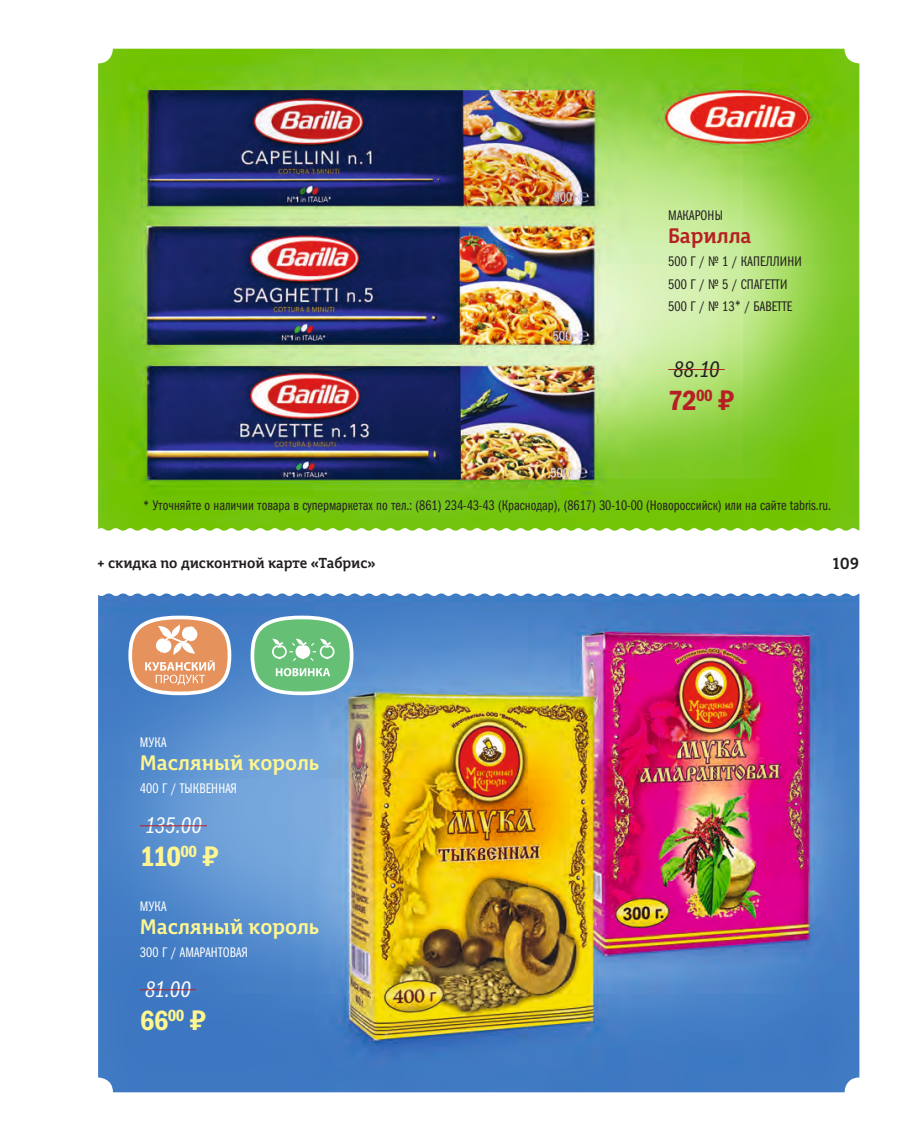
<style>
.page{position:relative;width:918px;height:1141px;background:#fff}
.page>*{position:absolute;margin:0;border:0;box-sizing:border-box;transform-origin:0 0}
.t1{font:28px "Franklin Gothic Demi Cond C";color:#fff690}
.t2{font:28px "Franklin Gothic Demi Cond C";color:#b62024}
.t3{font:700 22.75px "Mir";color:#fff690}
.t4{font:italic 22.75px "Franklin Gothic Book Cmp C";color:#fff}
.t5{font:700 22.75px "Mir";color:#b62024}
.t6{font:italic 22.75px "Franklin Gothic Book Cmp C";color:#231f20}
.t7{font:700 17.5px "Mir";color:#231f20}
.t8{font:700 15.75px "Mir";color:#231f20}
.Служебный{font:14px "Franklin Gothic Book Cmp ITC";color:#231f20}
.t9{font:14px "Franklin Gothic Book Cmp ITC";letter-spacing:.01em;color:#fff}
.s1{font-family:"PT Rouble Sans"}
</style>
<div class="page">
<img style="left:98px;top:49px;width:761px;height:479px">
<hr style="left:668px;top:369px;width:57px;height:1px;background:#b62024">
<img style="left:98px;top:596px;width:761px;height:496px">
<hr style="left:140px;top:825px;width:67px;height:1px;background:#b62024">
<hr style="left:140px;top:989px;width:56px;height:1px;background:#b62024">
<div style="left:130px;top:617px;width:99px;height:76px;background:#e6925d;border-radius:50%"></div>
<div style="left:128px;top:616px;width:103px;height:79px;border:4px solid #fff;border-radius:50%"></div>
<svg style="left:145px;top:624px;width:70px;height:61px"></svg>
<div style="left:252px;top:617px;width:100px;height:76px;background:#65bf74;border-radius:50%"></div>
<div style="left:251px;top:616px;width:102px;height:79px;border:4px solid #fff;border-radius:50%"></div>
<svg style="left:272px;top:638px;width:62px;height:23px"></svg>
<svg style="left:276px;top:668px;width:54px;height:8px"></svg>
<svg style="left:98px;top:528px;width:762px;height:68px"></svg>
<p class="Служебный" style="left:668px;top:208px;width:56px">МАКАРОНЫ</p>
<p class="t5" style="left:668px;top:223px;width:85px">Барилла</p>
<p class="Служебный" style="left:668px;top:253px;width:135px">500 Г / № 1 / КАПЕЛЛИНИ</p>
<p class="Служебный" style="left:668px;top:276px;width:121px">500 Г / № 5 / СПАГЕТТИ</p>
<p class="Служебный" style="left:668px;top:299px;width:125px">500 Г / № 13* / БАВЕТТЕ</p>
<p class="t6" style="left:673px;top:357px;width:47px">88.10</p>
<p class="t2" style="left:668px;top:385px;width:68px">72<sup>00</sup> <span class="s1">Й</span></p>
<p class="Служебный" style="left:143px;top:497px;width:689px">* Уточняйте о наличии товара в супермаркетах по тел.: (861) 234-43-43 (Краснодар), (8617) 30-10-00 (Новороссийск) или на сайте tabris.ru.</p>
<p class="t8" style="left:98px;top:554px;width:280px">+ скидка по дисконтной карте «Табрис»</p>
<p class="t7" style="left:833px;top:553px;width:28px">109</p>
<p class="t9" style="left:140px;top:735px;width:28px">МУКА</p>
<p class="t3" style="left:140px;top:750px;width:181px">Масляный король</p>
<p class="t9" style="left:140px;top:780px;width:99px">400 Г / ТЫКВЕННАЯ</p>
<p class="t4" style="left:145px;top:813px;width:58px">135.00</p>
<p class="t1" style="left:140px;top:841px;width:81px">110<sup>00</sup> <span class="s1">Й</span></p>
<p class="t9" style="left:140px;top:899px;width:28px">МУКА</p>
<p class="t3" style="left:140px;top:914px;width:181px">Масляный король</p>
<p class="t9" style="left:140px;top:944px;width:109px">300 Г / АМАРАНТОВАЯ</p>
<p class="t4" style="left:145px;top:977px;width:47px">81.00</p>
<p class="t1" style="left:140px;top:1005px;width:68px">66<sup>00</sup> <span class="s1">Й</span></p>
</div>
